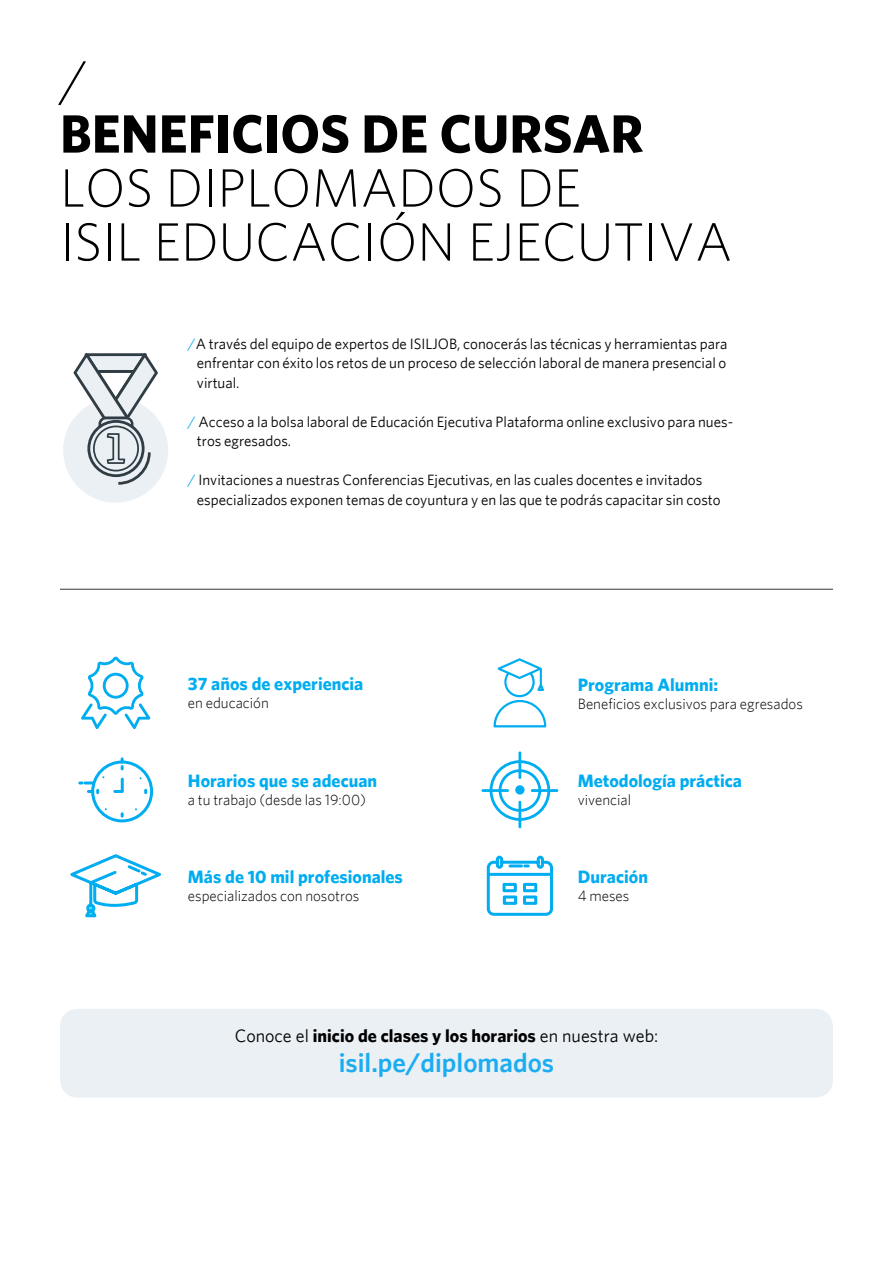
<style>
.page{position:relative;width:893px;height:1263px;background:#fff}
.page>*{position:absolute;margin:0;border:0;box-sizing:border-box;transform-origin:0 0}
.t1{font:300 54px/54px "Whitney";color:#000}
.t2{font:700 54px "Whitney";color:#000}
.t3{font:600 27px "Whitney";color:#1cadf0}
.t4{font:700 18px "Whitney";color:#00adf0}
.t5{font:700 18px "Whitney";color:#000}
.t6{font:15px/19.5px "Whitney";color:#000}
.t7{font:300 15px "Whitney";color:#000}
.s1{color:#1cadf0}
.s2{font-weight:400}
</style>
<div class="page">
<svg style="left:81px;top:656px;width:69px;height:73px"></svg>
<svg style="left:493px;top:658px;width:53px;height:69px"></svg>
<div style="left:91px;top:760px;width:62px;height:62px;border:3px solid #00adf0;border-radius:50%"></div>
<svg style="left:78px;top:757px;width:71px;height:62px"></svg>
<svg style="left:481px;top:751px;width:77px;height:77px"></svg>
<div style="left:515px;top:785px;width:10px;height:9px;background:#00adf0;border-radius:50%"></div>
<svg style="left:70px;top:854px;width:91px;height:64px"></svg>
<svg style="left:486px;top:855px;width:67px;height:61px"></svg>
<hr style="left:60px;top:589px;width:773px;height:1px;background:#333">
<div style="left:63px;top:398px;width:105px;height:105px;background:#ebf0f5;border-radius:50%"></div>
<svg style="left:73px;top:353px;width:85px;height:132px"></svg>
<div style="left:60px;top:1009px;width:773px;height:88px;background:#ebf0f5;border-radius:18px"></div>
<h1 class="t1" style="left:60px;top:52px;width:29px">/</h1>
<h1 class="t2" style="left:60px;top:101px;width:585px">BENEFICIOS DE CURSAR</h1>
<h1 class="t1" style="left:60px;top:160px;width:674px">LOS DIPLOMADOS DE<br>ISIL EDUCACIÓN EJECUTIVA</h1>
<p class="t6" style="left:197px;top:333px;width:532px;text-align:justify;text-indent:-9px"><span class="s1">/</span>A través del equipo de expertos de ISILJOB, conocerás las técnicas y herramientas para enfrentar con éxito los retos de un proceso de selección laboral de manera presencial o virtual.</p>
<p class="t6" style="left:197px;top:411px;width:538px;text-indent:-9px"><span class="s1">/</span> Acceso a la bolsa laboral de Educación Ejecutiva Plataforma online exclusivo para nues&shy;tros egresados.</p>
<p class="t6" style="left:197px;top:470px;width:525px;text-indent:-9px"><span class="s1">/</span> Invitaciones a nuestras Conferencias Ejecutivas, en las cuales docentes e invitados especializados exponen temas de coyuntura y en las que te podrás capacitar sin costo</p>
<p class="t4" style="left:188px;top:672px;width:177px">37 años de experiencia</p>
<p class="t7" style="left:188px;top:694px;width:82px">en educación</p>
<p class="t4" style="left:578px;top:674px;width:142px">Programa Alumni:</p>
<p class="t7" style="left:578px;top:695px;width:227px">Beneficios exclusivos para egresados</p>
<p class="t4" style="left:188px;top:769px;width:191px">Horarios que se adecuan</p>
<p class="t7" style="left:188px;top:791px;width:180px">a tu trabajo (desde las 19:00)</p>
<p class="t4" style="left:578px;top:770px;width:166px">Metodología práctica</p>
<p class="t7" style="left:578px;top:791px;width:55px">vivencial</p>
<p class="t4" style="left:188px;top:865px;width:217px">Más de 10 mil profesionales</p>
<p class="t7" style="left:188px;top:886px;width:173px">especializados con nosotros</p>
<p class="t4" style="left:578px;top:865px;width:72px">Duración</p>
<p class="t7" style="left:578px;top:886px;width:53px">4 meses</p>
<p class="t5" style="left:235px;top:1025px;width:425px"><span class="s2">Conoce el</span> inicio de clases y los horarios <span class="s2">en nuestra web:</span></p>
<h2 class="t3" style="left:339px;top:1046px;width:217px">isil.pe/diplomados</h2>
</div>
